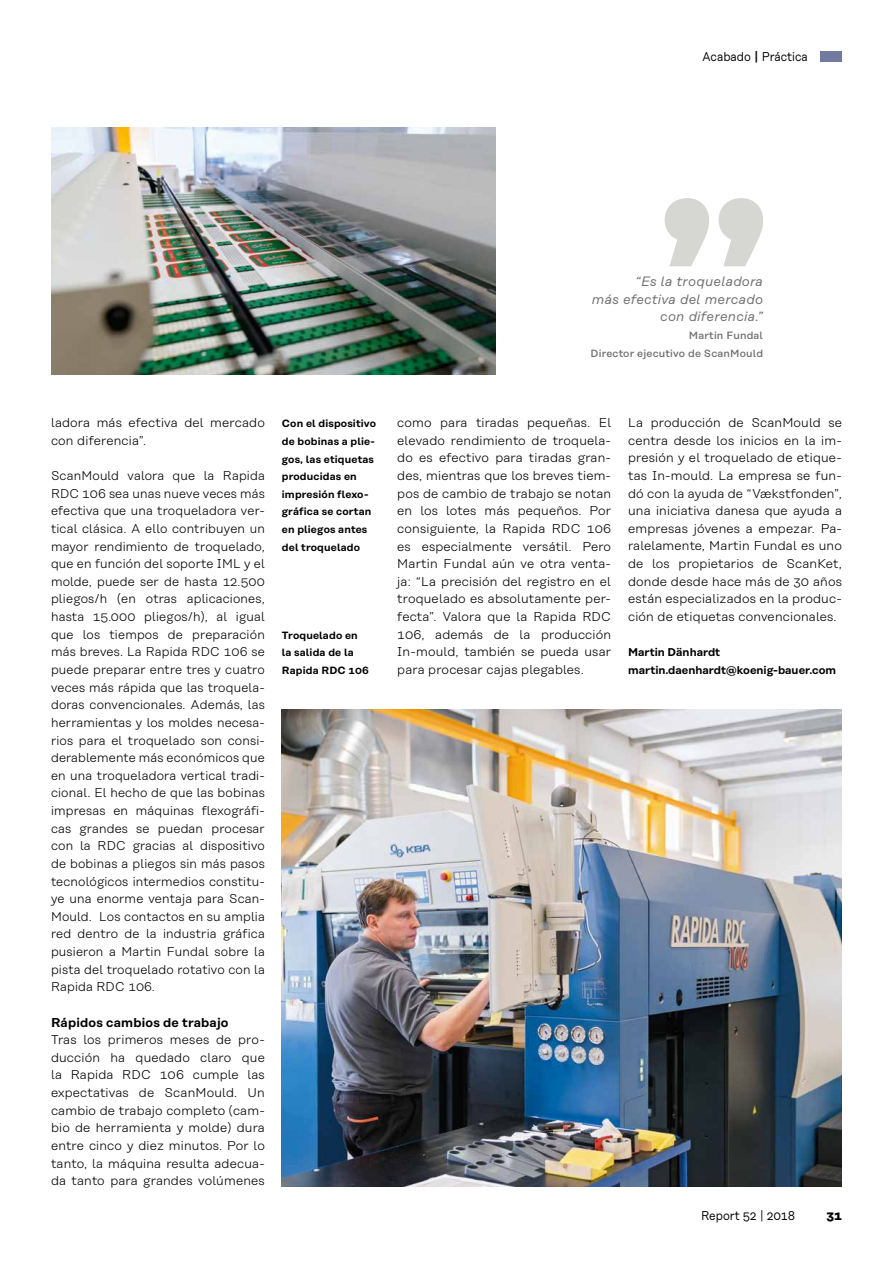
<style>
.page{position:relative;width:893px;height:1263px;background:#fff}
.page>*{position:absolute;margin:0;border:0;box-sizing:border-box;transform-origin:0 0}
.t1{font:italic 13.5px/17.7px "Koenig&Bauer T";letter-spacing:.015em;color:#6f6f6e;text-align:right}
.t2{font:300 12.75px/17.5px "Koenig&Bauer T";letter-spacing:.015em;color:#000;text-align:justify}
.t3{font:12.75px "Koenig&Bauer T";color:#000;scale:.9 1}
.t4{font:600 12.75px "Koenig&Bauer T";letter-spacing:.015em;color:#000}
.t5{font:700 12.75px "Koenig&Bauer T";color:#000}
.t6{font:600 11.25px/17.7px "Koenig&Bauer T";color:#000}
.t7{font:600 10.5px/17.7px "Koenig&Bauer T";letter-spacing:.015em;color:#000}
.t8{font:500 10.5px/17.7px "Koenig&Bauer T";letter-spacing:.015em;color:#6f6f6e;text-align:right}
.s1{font-weight:600}
</style>
<div class="page">
<div style="left:821px;top:51px;width:21px;height:11px;background:#727b9f"></div>
<svg style="left:665px;top:198px;width:98px;height:68px"></svg>
<img style="left:51px;top:128px;width:445px;height:246px">
<img style="left:282px;top:709px;width:560px;height:477px">
<p class="t3" style="left:702px;top:50px;width:119px">Acabado <span class="s1">|</span> Práctica</p>
<p class="t1" style="left:592px;top:273px;width:173px">“Es la troqueladora<br>más efectiva del mercado con diferencia.”</p>
<p class="t8" style="left:591px;top:327px;width:174px">Martin Fundal<br>Director ejecutivo de ScanMould</p>
<p class="t2" style="left:51px;top:414px;width:215px">ladora más efectiva del mercado con diferencia”.</p>
<p class="t2" style="left:51px;top:467px;width:215px">ScanMould valora que la Rapida RDC 106 sea unas nueve veces más efectiva que una troqueladora ver&shy;tical clásica. A ello contribuyen un mayor rendimiento de troquelado, que en función del soporte IML y el molde, puede ser de hasta 12.500 pliegos/h (en otras aplicaciones, hasta 15.000 pliegos/h), al igual que los tiempos de preparación más breves. La Rapida RDC 106 se puede preparar entre tres y cuatro veces más rápida que las troquela&shy;doras convencionales. Además, las herramientas y los moldes necesa&shy;rios para el troquelado son consi&shy;derablemente más económicos que en una troqueladora vertical tradi&shy;cional. El hecho de que las bobinas impresas en máquinas flexográfi&shy;cas grandes se puedan procesar con la RDC gracias al dispositivo de bobinas a pliegos sin más pasos tecnológicos intermedios constitu&shy;ye una enorme ventaja para Scan-Mould. Los contactos en su amplia red dentro de la industria gráfica pusieron a Martin Fundal sobre la pista del troquelado rotativo con la Rapida RDC 106.</p>
<p class="t4" style="left:51px;top:1014px;width:179px">Rápidos cambios de trabajo</p>
<p class="t2" style="left:51px;top:1031px;width:215px">Tras los primeros meses de pro&shy;ducción ha quedado claro que la Rapida RDC 106 cumple las expectativas de ScanMould. Un cambio de trabajo completo (cam&shy;bio de herramienta y molde) dura entre cinco y diez minutos. Por lo tanto, la máquina resulta adecua&shy;da tanto para grandes volúmenes</p>
<p class="t7" style="left:282px;top:415px;width:96px">Con el dispositivo de bobinas a plie&shy;gos, las etiquetas producidas en impresión flexo&shy;gráfica se cortan en pliegos antes del troquelado</p>
<p class="t7" style="left:282px;top:626px;width:89px">Troquelado en la salida de la<br>Rapida RDC 106</p>
<p class="t2" style="left:397px;top:414px;width:215px">como para tiradas pequeñas. El elevado rendimiento de troquela&shy;do es efectivo para tiradas gran&shy;des, mientras que los breves tiem&shy;pos de cambio de trabajo se notan en los lotes más pequeños. Por consiguiente, la Rapida RDC 106 es especialmente versátil. Pero Martin Fundal aún ve otra venta&shy;ja: “La precisión del registro en el troquelado es absolutamente per&shy;fecta”. Valora que la Rapida RDC 106, además de la producción In-mould, también se pueda usar para procesar cajas plegables.</p>
<p class="t2" style="left:628px;top:414px;width:215px">La producción de ScanMould se centra desde los inicios en la im&shy;presión y el troquelado de etique&shy;tas In-mould. La empresa se fun&shy;dó con la ayuda de “Vækstfonden”, una iniciativa danesa que ayuda a empresas jóvenes a empezar. Pa&shy;ralelamente, Martin Fundal es uno de los propietarios de ScanKet, donde desde hace más de 30 años están especializados en la produc&shy;ción de etiquetas convencionales.</p>
<p class="t6" style="left:628px;top:644px;width:209px">Martin Dänhardt martin.daenhardt@koenig-bauer.com</p>
<p class="t3" style="left:701px;top:1209px;width:106px">Report 52 | 2018</p>
<p class="t5" style="left:826px;top:1208px;width:17px">31</p>
</div>
